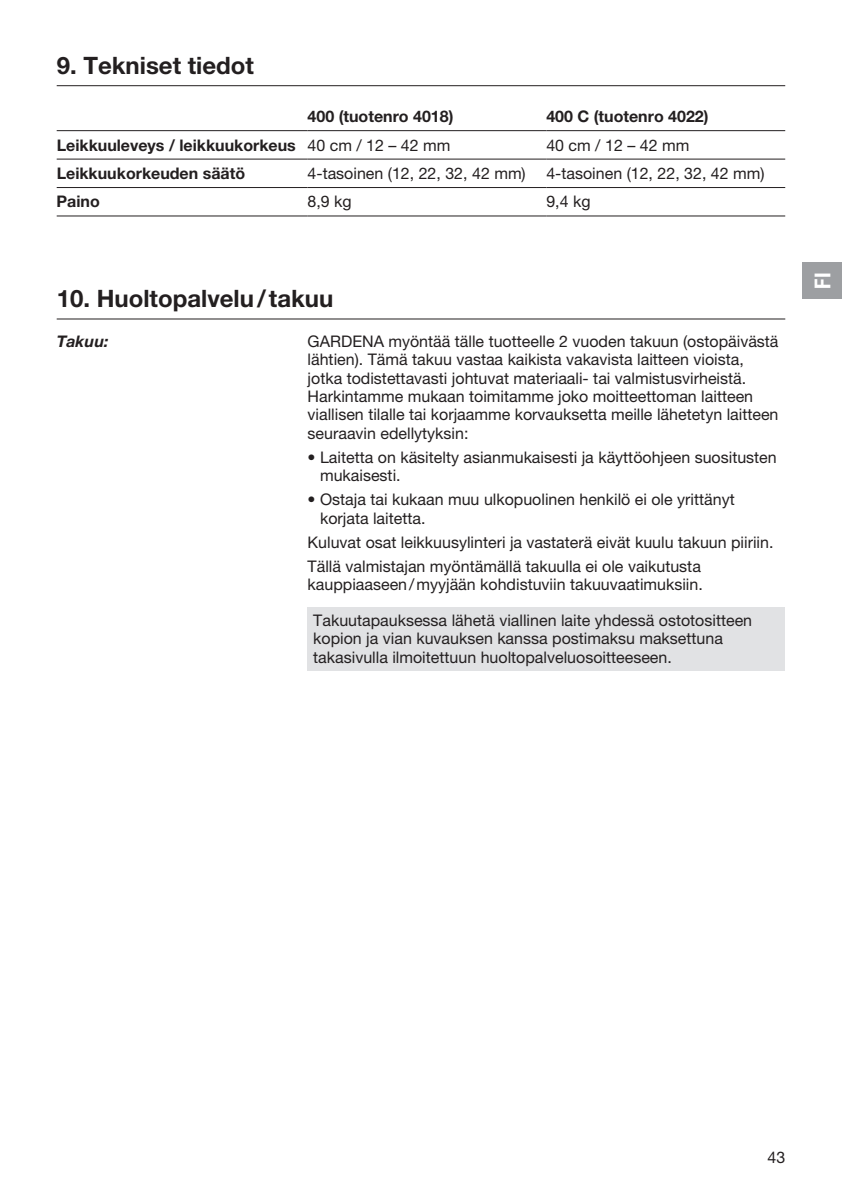
<style>
.page{position:relative;width:842px;height:1191px;background:#fff}
.page>*{position:absolute;margin:0;border:0;box-sizing:border-box;transform-origin:0 0}
.t1{font:700 24px "GARDENA Pro";color:#231f20}
.t2{font:22px "GARDENA Pro Bo Cond";color:#fff}
.t3{font:16px/18.4px "GARDENA Pro";color:#231f20}
.t4{font:700 16px "GARDENA Pro";color:#231f20}
.t5{font:italic 700 16px "GARDENA Pro";color:#231f20}
.s1{font-weight:400}
</style>
<div class="page">
<hr style="left:57px;top:130px;width:251px;height:1px;background:#231f20">
<hr style="left:308px;top:130px;width:238px;height:1px;background:#231f20">
<hr style="left:546px;top:130px;width:239px;height:1px;background:#231f20">
<hr style="left:57px;top:159px;width:251px;height:1px;background:#231f20">
<hr style="left:308px;top:159px;width:238px;height:1px;background:#231f20">
<hr style="left:546px;top:159px;width:239px;height:1px;background:#231f20">
<hr style="left:57px;top:187px;width:251px;height:1px;background:#231f20">
<hr style="left:308px;top:187px;width:238px;height:1px;background:#231f20">
<hr style="left:546px;top:187px;width:239px;height:1px;background:#231f20">
<hr style="left:57px;top:216px;width:251px;height:1px;background:#231f20">
<hr style="left:308px;top:216px;width:238px;height:1px;background:#231f20">
<hr style="left:546px;top:216px;width:239px;height:1px;background:#231f20">
<hr style="left:57px;top:85px;width:728px;height:1px;background:#231f20">
<div style="left:308px;top:607px;width:477px;height:64px;background:#e1e2e4"></div>
<hr style="left:57px;top:318px;width:728px;height:1px;background:#231f20">
<div style="left:802px;top:262px;width:40px;height:37px;background:#9d9fa2"></div>
<h1 class="t1" style="left:57px;top:50px;width:199px">9. Tekniset tiedot</h1>
<p class="t4" style="left:308px;top:107px;width:147px">400 (tuotenro 4018)</p>
<p class="t4" style="left:546px;top:107px;width:164px">400 C (tuotenro 4022)</p>
<p class="t4" style="left:57px;top:135px;width:395px">Leikkuuleveys / leikkuukorkeus <span class="s1">40 cm / 12 – 42 mm</span></p>
<p class="t3" style="left:546px;top:135px;width:144px">40 cm / 12 – 42 mm</p>
<p class="t4" style="left:57px;top:163px;width:190px">Leikkuukorkeuden säätö</p>
<p class="t3" style="left:308px;top:164px;width:220px">4-tasoinen (12, 22, 32, 42 mm)</p>
<p class="t3" style="left:546px;top:164px;width:220px">4-tasoinen (12, 22, 32, 42 mm)</p>
<p class="t4" style="left:57px;top:192px;width:45px">Paino</p>
<p class="t3" style="left:308px;top:192px;width:46px">8,9 kg</p>
<p class="t3" style="left:546px;top:192px;width:46px">9,4 kg</p>
<h1 class="t1" style="left:57px;top:284px;width:278px">10. Huoltopalvelu/takuu</h1>
<p class="t5" style="left:57px;top:331px;width:53px">Takuu:</p>
<p class="t3" style="left:308px;top:332px;width:472px">GARDENA myöntää tälle tuotteelle 2 vuoden takuun (ostopäivästä lähtien). Tämä takuu vastaa kaikista vakavista laitteen vioista, jotka todistettavasti johtuvat materiaali- tai valmistusvirheistä.<br>Harkintamme mukaan toimitamme joko moitteettoman laitteen viallisen tilalle tai korjaamme korvauksetta meille lähetetyn laitteen seuraavin edellytyksin:</p>
<p class="t3" style="left:320px;top:448px;width:458px;text-indent:-12px">• Laitetta on käsitelty asianmukaisesti ja käyttöohjeen suositusten mukaisesti.</p>
<p class="t3" style="left:320px;top:490px;width:416px;text-indent:-12px">• Ostaja tai kukaan muu ulkopuolinen henkilö ei ole yrittänyt korjata laitetta.</p>
<p class="t3" style="left:308px;top:530px;width:467px;line-height:24px">Kuluvat osat leikkuusylinteri ja vastaterä eivät kuulu takuun piiriin.<br>Tällä valmistajan myöntämällä takuulla ei ole vaikutusta</p>
<p class="t3" style="left:308px;top:575px;width:397px">kauppiaaseen/myyjään kohdistuviin takuuvaatimuksiin.</p>
<p class="t3" style="left:313px;top:611px;width:440px">Takuutapauksessa lähetä viallinen laite yhdessä ostotositteen kopion ja vian kuvauksen kanssa postimaksu maksettuna takasivulla ilmoitettuun huoltopalveluosoitteeseen.</p>
<h2 class="t2" style="left:809px;top:289px;width:17px;rotate:-90deg">FI</h2>
<p class="t3" style="left:767px;top:1147px;width:19px">43</p>
</div>
